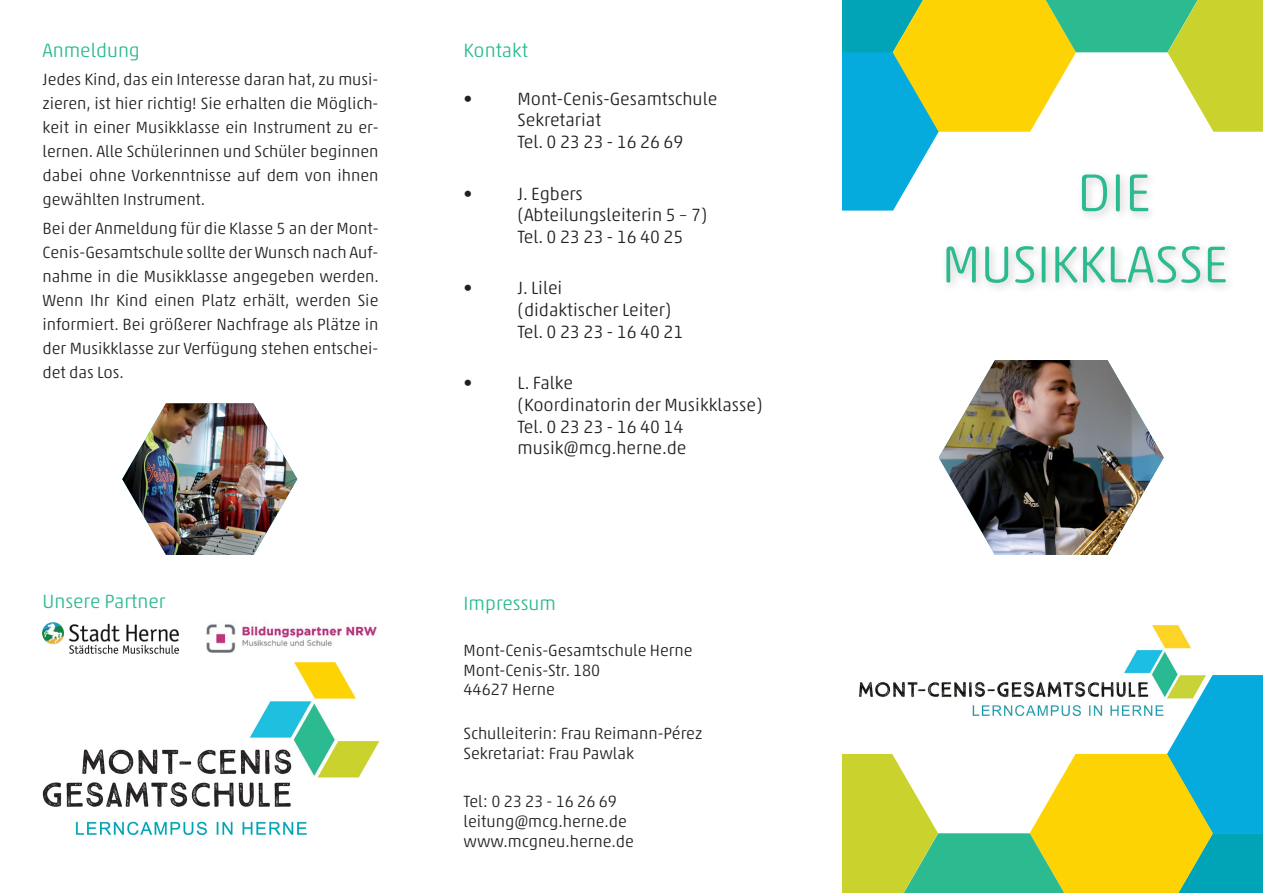
<style>
.page{position:relative;width:1263px;height:893px;background:#fff}
.page>*{position:absolute;margin:0;border:0;box-sizing:border-box;transform-origin:0 0}
.t1{font:300 54px "Akko Rounded Pro";color:#2cba91}
.t2{font:300 52.5px "Akko Rounded Pro";color:#2cba91}
.t3{font:300 19.5px "Akko Rounded Pro";color:#2cba91}
.t4{font:300 18px/21.6px "Akko Rounded Pro";color:#231f20}
.t5{font:300 16.5px/24px "Akko Rounded Pro";color:#231f20}
</style>
<div class="page">
<img style="left:1124px;top:625px;width:67px;height:50px">
<img style="left:43px;top:662px;width:335px;height:174px">
<svg style="left:842px;top:675px;width:421px;height:218px"></svg>
<img style="left:43px;top:622px;width:135px;height:32px">
<img style="left:206px;top:624px;width:171px;height:29px">
<img style="left:122px;top:403px;width:175px;height:152px">
<img style="left:939px;top:360px;width:225px;height:195px">
<svg style="left:842px;top:0;width:421px;height:211px"></svg>
<div style="left:941px;top:241px;width:322px;height:89px;background:#231f20;opacity:.23"></div>
<div style="left:1077px;top:169px;width:162px;height:93px;background:#231f20;opacity:.23"></div>
<p class="t3" style="left:43px;top:39px;width:99px">Anmeldung</p>
<p class="t5" style="left:42px;top:68px;width:337px;text-align:justify">Jedes Kind, das ein Interesse daran hat, zu musi&shy;zieren, ist hier richtig! Sie erhalten die Möglich&shy;keit in einer Musikklasse ein Instrument zu er&shy;lernen. Alle Schülerinnen und Schüler beginnen dabei ohne Vorkenntnisse auf dem von ihnen gewählten Instrument.</p>
<p class="t5" style="left:42px;top:216px;width:338px;text-align:justify">Bei der Anmeldung für die Klasse 5 an der Mont-Cenis-Gesamtschule sollte der Wunsch nach Auf&shy;nahme in die Musikklasse angegeben werden.<br>Wenn Ihr Kind einen Platz erhält, werden Sie informiert. Bei größerer Nachfrage als Plätze in der Musikklasse zur Verfügung stehen entschei&shy;det das Los.</p>
<p class="t3" style="left:43px;top:590px;width:125px">Unsere Partner</p>
<p class="t3" style="left:463px;top:39px;width:66px">Kontakt</p>
<p class="t4" style="left:463px;top:87px;width:10px">•</p>
<p class="t4" style="left:517px;top:87px;width:201px">Mont-Cenis-Gesamtschule<br>Sekretariat<br>Tel. 0 23 23 - 16 26 69</p>
<p class="t4" style="left:463px;top:182px;width:10px">•</p>
<p class="t4" style="left:517px;top:182px;width:191px">J. Egbers (Abteilungsleiterin 5 – 7)<br>Tel. 0 23 23 - 16 40 25</p>
<p class="t4" style="left:463px;top:277px;width:10px">•</p>
<p class="t4" style="left:517px;top:277px;width:167px">J. Lilei<br>(didaktischer Leiter)<br>Tel. 0 23 23 - 16 40 21</p>
<p class="t4" style="left:463px;top:372px;width:10px">•</p>
<p class="t4" style="left:517px;top:372px;width:247px">L. Falke<br>(Koordinatorin der Musikklasse)<br>Tel. 0 23 23 - 16 40 14 musik@mcg.herne.de</p>
<p class="t3" style="left:463px;top:592px;width:94px">Impressum</p>
<p class="t5" style="left:463px;top:640px;width:231px;line-height:19.8px">Mont-Cenis-Gesamtschule Herne<br>Mont-Cenis-Str. 180<br>44627 Herne</p>
<p class="t5" style="left:463px;top:724px;width:240px;line-height:19.8px">Schulleiterin: Frau Reimann-Pérez<br>Sekretariat: Frau Pawlak</p>
<p class="t5" style="left:463px;top:791px;width:172px;line-height:19.8px">Tel: 0 23 23 - 16 26 69 leitung@mcg.herne.de www.mcgneu.herne.de</p>
<h1 class="t1" style="left:1077px;top:160px;width:75px">DIE</h1>
<h2 class="t2" style="left:941px;top:233px;width:288px">MUSIKKLASSE</h2>
</div>
